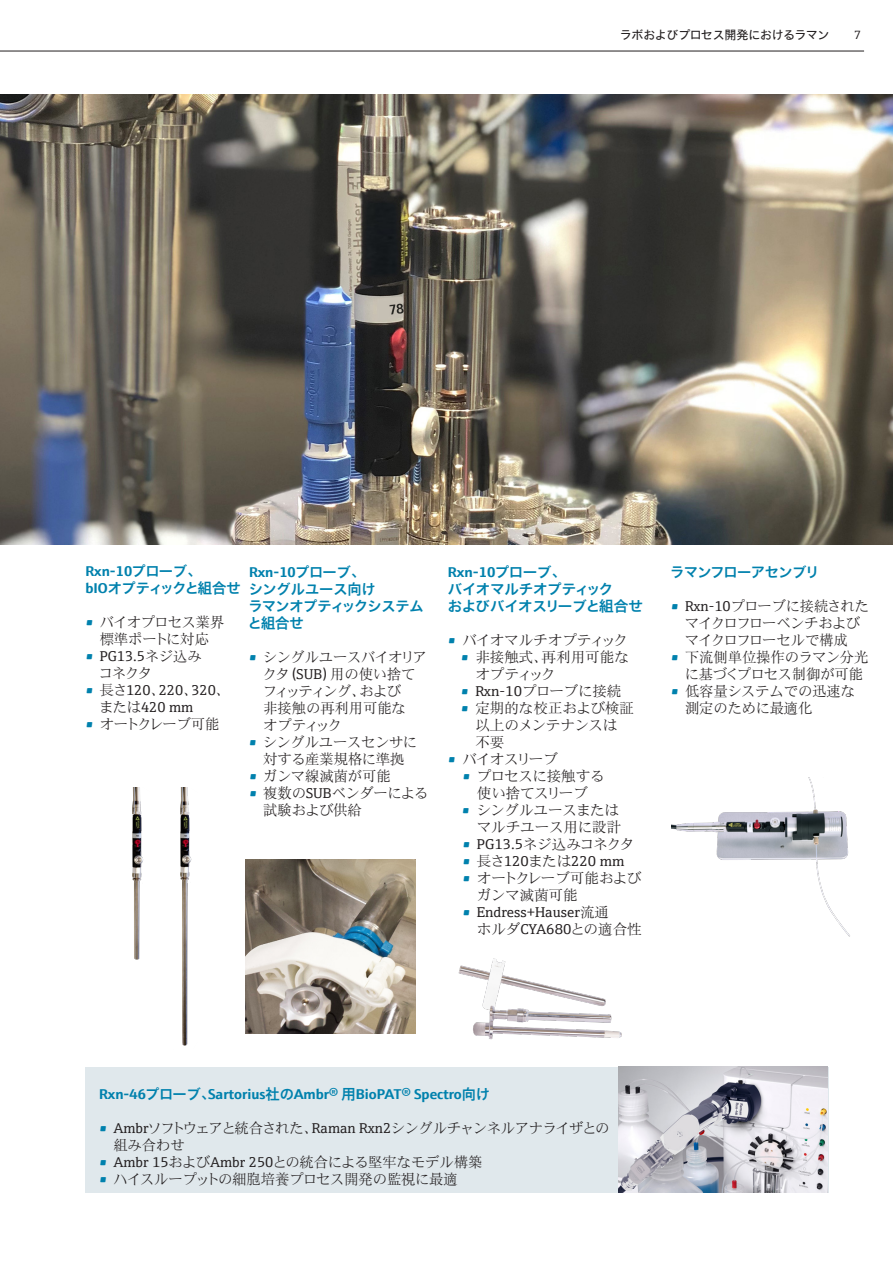
<style>
.page{position:relative;width:893px;height:1263px;background:#fff}
.page>*{position:absolute;margin:0;border:0;box-sizing:border-box;transform-origin:0 0}
.t1{font:14.25px/17px "E+H Serif JP";color:#231f20}
.Copy_Accent__Strg_Shift_N__Cyan{font:700 14.25px/17px "E+H Sans JP";letter-spacing:-.015em;color:#0081ad}
.t2{font:14.25px/17px "E+H Serif JP";letter-spacing:-.04em;color:#231f20;text-align:center}
.t3{font:14.25px/17px "E+H Serif JP";letter-spacing:-.02em;color:#231f20;text-align:center}
.Copy_Accent__Strg_Shift_N__Cyan-2{font:700 14.25px "E+H Sans JP";letter-spacing:-.045em;color:#0081ad}
.t4{font:14.25px "E+H Serif JP";letter-spacing:-.03em;color:#231f20}
.t5{font:14.25px "E+H Serif JP";letter-spacing:-.055em;color:#231f20}
.Topline_Inside{font:12px "E+H Sans JP";letter-spacing:-.035em;color:#231f20}
.Topline_Inside-2{font:12px "E+H Serif JP";color:#231f20}
.s1{font-family:"E+H Serif";font-weight:600;color:#0081ad}
</style>
<div class="page">
<hr style="left:0;top:51px;width:864px;height:1px;background:#231f20">
<img style="left:246px;top:859px;width:169px;height:175px">
<img style="left:180px;top:787px;width:12px;height:259px">
<img style="left:132px;top:787px;width:11px;height:173px">
<img style="left:0;top:94px;width:893px;height:450px">
<img style="left:458px;top:958px;width:164px;height:82px">
<div style="left:86px;top:1067px;width:743px;height:125px;background:#e0e8ec"></div>
<img style="left:618px;top:1067px;width:209px;height:125px">
<img style="left:671px;top:777px;width:179px;height:160px">
<p class="Topline_Inside" style="left:620px;top:28px;width:211px">ラボおよびプロセス開発におけるラマン</p>
<p class="Topline_Inside-2" style="left:854px;top:26px;width:8px">7</p>
<p class="Copy_Accent__Strg_Shift_N__Cyan" style="left:85px;top:562px;width:157px">Rxn-10プローブ、<br>bIOオプティックと組合せ</p>
<p class="t1" style="left:85px;top:614px;width:140px;text-align:center"><span class="s1">•</span> バイオプロセス業界標準ポートに対応</p>
<p class="t1" style="left:99px;top:648px;width:104px;text-indent:-13px"><span class="s1">•</span> PG13.5ネジ込みコネクタ</p>
<p class="t1" style="left:99px;top:682px;width:133px;text-indent:-14px"><span class="s1">•</span> 長さ120、220、320、または420 mm</p>
<p class="t4" style="left:85px;top:713px;width:136px"><span class="s1">•</span> オートクレーブ可能</p>
<p class="Copy_Accent__Strg_Shift_N__Cyan" style="left:248px;top:563px;width:177px">Rxn-10プローブ、<br>シングルユース向け<br>ラマンオプティックシステムと組合せ</p>
<p class="t1" style="left:263px;top:649px;width:165px;text-indent:-14px"><span class="s1">•</span> シングルユースバイオリアクタ（SUB）用の使い捨てフィッティング、および<br>非接触の再利用可能な<br>オプティック</p>
<p class="t1" style="left:249px;top:734px;width:170px;text-align:center"><span class="s1">•</span> シングルユースセンサに対する産業規格に準拠</p>
<p class="t1" style="left:249px;top:768px;width:143px"><span class="s1">•</span> ガンマ線滅菌が可能</p>
<p class="t1" style="left:263px;top:785px;width:167px;text-indent:-14px"><span class="s1">•</span> 複数のSUBベンダーによる試験および供給</p>
<p class="Copy_Accent__Strg_Shift_N__Cyan" style="left:448px;top:563px;width:197px">Rxn-10プローブ、<br>バイオマルチオプティック<br>およびバイオスリーブと組合せ</p>
<p class="t1" style="left:448px;top:632px;width:182px"><span class="s1">•</span> バイオマルチオプティック</p>
<p class="t1" style="left:475px;top:649px;width:155px;text-indent:-15px"><span class="s1">•</span> 非接触式、再利用可能なオプティック</p>
<p class="t1" style="left:461px;top:683px;width:162px"><span class="s1">•</span> Rxn-10プローブに接続</p>
<p class="t1" style="left:475px;top:700px;width:160px;text-indent:-15px"><span class="s1">•</span> 定期的な校正および検証以上のメンテナンスは不要</p>
<p class="t5" style="left:448px;top:748px;width:112px"><span class="s1">•</span> バイオスリーブ</p>
<p class="t3" style="left:462px;top:768px;width:144px"><span class="s1">•</span> プロセスに接触する使い捨てスリーブ</p>
<p class="t1" style="left:462px;top:802px;width:161px;text-align:right"><span class="s1">•</span> シングルユースまたはマルチユース用に設計</p>
<p class="t1" style="left:462px;top:836px;width:173px"><span class="s1">•</span> PG13.5ネジ込みコネクタ</p>
<p class="t1" style="left:462px;top:853px;width:164px"><span class="s1">•</span> 長さ120または220 mm</p>
<p class="t1" style="left:477px;top:870px;width:166px;text-indent:-15px"><span class="s1">•</span> オートクレーブ可能およびガンマ滅菌可能</p>
<p class="t1" style="left:477px;top:904px;width:166px;text-indent:-15px"><span class="s1">•</span> Endress+Hauser流通<br>ホルダCYA680との適合性</p>
<p class="Copy_Accent__Strg_Shift_N__Cyan-2" style="left:670px;top:564px;width:151px">ラマンフローアセンブリ</p>
<p class="t2" style="left:671px;top:598px;width:200px"><span class="s1">•</span> Rxn-10プローブに接続されたマイクロフローベンチおよび<br>マイクロフローセルで構成</p>
<p class="t1" style="left:685px;top:649px;width:185px;text-indent:-14px"><span class="s1">•</span> 下流側単位操作のラマン分光に基づくプロセス制御が可能</p>
<p class="t1" style="left:685px;top:683px;width:172px;text-indent:-14px"><span class="s1">•</span> 低容量システムでの迅速な測定のために最適化</p>
<p class="Copy_Accent__Strg_Shift_N__Cyan" style="left:99px;top:1086px;width:392px">Rxn-46プローブ、Sartorius社のAmbr® 用BioPAT® Spectro向け</p>
<p class="t1" style="left:113px;top:1120px;width:498px;text-indent:-14px"><span class="s1">•</span> Ambrソフトウェアと統合された、Raman Rxn2シングルチャンネルアナライザとの組み合わせ</p>
<p class="t1" style="left:99px;top:1154px;width:385px"><span class="s1">•</span> Ambr 15およびAmbr 250との統合による堅牢なモデル構築</p>
<p class="t1" style="left:99px;top:1171px;width:360px"><span class="s1">•</span> ハイスループットの細胞培養プロセス開発の監視に最適</p>
</div>
